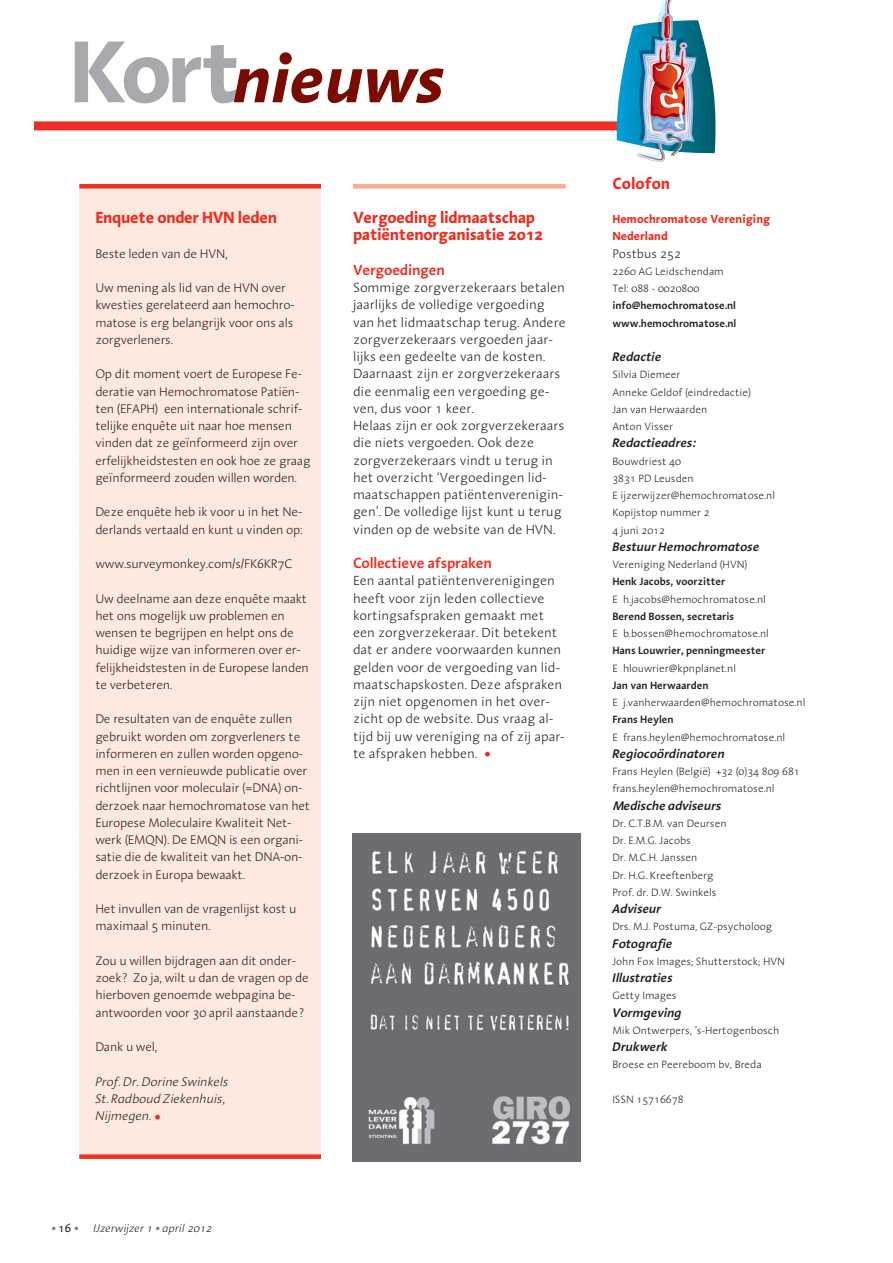
<style>
.page{position:relative;width:893px;height:1263px;background:#fff}
.page>*{position:absolute;margin:0;border:0;box-sizing:border-box;transform-origin:0 0}
.t1{font:italic 700 67.5px "Linotype Aroma";letter-spacing:-.005em;color:#790b00}
.t2{font:700 16.5px/17.2px "Linotype Aroma";letter-spacing:-.02em;color:#ee2e22}
.t3{font:700 16.5px "Linotype Aroma";color:#ee2e22}
.t4{font:600 15px "Linotype Aroma";letter-spacing:-.02em;color:#ee2e22}
.t5{font:300 13.5px/17.2px "Linotype Aroma";letter-spacing:-.005em;color:#231f20}
.t6{font:300 12.75px/17.2px "Linotype Aroma";letter-spacing:-.02em;color:#231f20}
.t7{font:italic 600 12.75px "Linotype Aroma";letter-spacing:-.005em;color:#231f20}
.t8{font:italic 300 12.75px/17.2px "Linotype Aroma";letter-spacing:-.005em;color:#231f20}
.t9{font:700 12px/17.2px "Linotype Aroma";color:#ee2e22}
.t10{font:italic 300 11.25px "Linotype Aroma";color:#231f20}
.t11{font:300 10.8px/17.2px "Linotype Aroma";letter-spacing:-.005em;color:#231f20}
.t12{font:600 10.8px/17.2px "Linotype Aroma";letter-spacing:-.005em;color:#231f20}
.s1{font-style:normal;font-size:90px;color:#a8a9ad}
.s2{font-size:12px}
.s3{font-weight:600;font-style:normal;font-size:16.5px;color:#ee2e22}
.s4{font-weight:700;font-style:normal;font-size:19.5px;color:#808285}
.s5{font-weight:400;font-style:normal;font-size:11.7px}
.s6{font-weight:600;font-size:16.5px;color:#ee2e22}
</style>
<div class="page">
<div style="left:79px;top:189px;width:242px;height:970px;background:#fde9dd"></div>
<div style="left:79px;top:184px;width:242px;height:5px;background:#ee2e22"></div>
<div style="left:353px;top:184px;width:213px;height:5px;background:#f8ad8f"></div>
<div style="left:34px;top:121px;width:605px;height:9px;background:#ee2e22"></div>
<img style="left:617px;top:0;width:98px;height:162px">
<img style="left:353px;top:834px;width:228px;height:328px">
<div style="left:79px;top:1154px;width:242px;height:5px;background:#ee2e22"></div>
<h1 class="t1" style="left:69px;top:34px;width:377px"><span class="s1">Kort</span>nieuws</h1>
<p class="t2" style="left:95px;top:208px;width:183px">Enquete onder HVN leden</p>
<p class="t6" style="left:95px;top:244px;width:134px">Beste leden van de HVN,</p>
<p class="t6" style="left:95px;top:279px;width:201px">Uw mening als lid van de HVN over kwesties gerelateerd aan hemochro&shy;matose is erg belangrijk voor ons als zorgverleners.</p>
<p class="t6" style="left:95px;top:365px;width:217px">Op dit moment voert de Europese Fe&shy;deratie van Hemochromatose Patiën&shy;ten (EFAPH) een internationale schrif&shy;telijke enquête uit naar hoe mensen vinden dat ze geïnformeerd zijn over erfelijkheidstesten en ook hoe ze graag geïnformeerd zouden willen worden.</p>
<p class="t6" style="left:95px;top:503px;width:209px">Deze enquête heb ik voor u in het Ne&shy;derlands vertaald en kunt u vinden op:</p>
<p class="t6" style="left:95px;top:555px;width:199px">www.surveymonkey.com/s/FK6KR7C</p>
<p class="t6" style="left:95px;top:589px;width:215px">Uw deelname aan deze enquête maakt het ons mogelijk uw problemen en wensen te begrijpen en helpt ons de huidige wijze van informeren over er&shy;felijkheidstesten in de Europese landen te verbeteren.</p>
<p class="t6" style="left:95px;top:710px;width:216px">De resultaten van de enquête zullen gebruikt worden om zorgverleners te informeren en zullen worden opgeno&shy;men in een vernieuwde publicatie over richtlijnen voor moleculair (=DNA) on&shy;derzoek naar hemochromatose van het Europese Moleculaire Kwaliteit Net&shy;werk (EMQN). De EMQN is een organi&shy;satie die de kwaliteit van het DNA-on&shy;derzoek in Europa bewaakt.</p>
<p class="t6" style="left:95px;top:900px;width:203px">Het invullen van de vragenlijst kost u maximaal 5 minuten.</p>
<p class="t6" style="left:95px;top:952px;width:215px">Zou u willen bijdragen aan dit onder&shy;zoek? Zo ja, wilt u dan de vragen op de hierboven genoemde webpagina be&shy;antwoorden voor 30 april aanstaande?</p>
<p class="t6" style="left:95px;top:1038px;width:64px">Dank u wel,</p>
<p class="t8" style="left:95px;top:1072px;width:135px">Prof. Dr. Dorine Swinkels<br>St. Radboud Ziekenhuis,<br>Nijmegen<span class="s2">.</span> <span class="s3">•</span></p>
<p class="t10" style="left:51px;top:1221px;width:162px"><span class="s4">.</span> <span class="s5">16</span> <span class="s4">.</span> IJzerwijzer 1 <span class="s4">.</span> april 2012</p>
<p class="t2" style="left:353px;top:208px;width:192px">Vergoeding lidmaatschap patiëntenorganisatie 2012</p>
<p class="t4" style="left:353px;top:260px;width:94px">Vergoedingen</p>
<p class="t5" style="left:353px;top:279px;width:214px">Sommige zorgverzekeraars betalen jaarlijks de volledige vergoeding van het lidmaatschap terug. Andere zorgverzekeraars vergoeden jaar&shy;lijks een gedeelte van de kosten.<br>Daarnaast zijn er zorgverzekeraars die eenmalig een vergoeding ge&shy;ven, dus voor 1 keer.<br>Helaas zijn er ook zorgverzekeraars die niets vergoeden. Ook deze zorgverzekeraars vindt u terug in het overzicht ‘Vergoedingen lid&shy;maatschappen patiëntenverenigin&shy;gen’. De volledige lijst kunt u terug vinden op de website van de HVN.</p>
<p class="t4" style="left:353px;top:553px;width:140px">Collectieve afspraken</p>
<p class="t5" style="left:353px;top:572px;width:213px">Een aantal patiëntenverenigingen heeft voor zijn leden collectieve kortingsafspraken gemaakt met een zorgverzekeraar. Dit betekent dat er andere voorwaarden kunnen gelden voor de vergoeding van lid&shy;maatschapskosten. Deze afspraken zijn niet opgenomen in het over&shy;zicht op de website. Dus vraag al&shy;tijd bij uw vereniging na of zij apar&shy;te afspraken hebben. <span class="s6">•</span></p>
<p class="t3" style="left:612px;top:172px;width:59px">Colofon</p>
<p class="t9" style="left:612px;top:210px;width:160px">Hemochromatose Vereniging<br>Nederland</p>
<p class="t6" style="left:612px;top:244px;width:70px">Postbus 252</p>
<p class="t11" style="left:612px;top:262px;width:113px">2260 AG Leidschendam<br>Tel: 088 - 0020800</p>
<p class="t12" style="left:612px;top:297px;width:126px">info@hemochromatose.nl www.hemochromatose.nl</p>
<p class="t7" style="left:612px;top:348px;width:50px">Redactie</p>
<p class="t11" style="left:612px;top:366px;width:140px">Silvia Diemeer<br>Anneke Geldof (eindredactie)<br>Jan van Herwaarden<br>Anton Visser</p>
<p class="t7" style="left:612px;top:435px;width:85px">Redactieadres:</p>
<p class="t11" style="left:612px;top:452px;width:164px">Bouwdriest 40<br>3831 PD Leusden<br>E ijzerwijzer@hemochromatose.nl<br>Kopijstop nummer 2<br>4 juni 2012</p>
<p class="t7" style="left:612px;top:538px;width:148px">Bestuur Hemochromatose</p>
<p class="t11" style="left:612px;top:556px;width:137px">Vereniging Nederland (HVN)</p>
<p class="t12" style="left:612px;top:573px;width:115px">Henk Jacobs, voorzitter</p>
<p class="t11" style="left:612px;top:590px;width:155px">E h.jacobs@hemochromatose.nl</p>
<p class="t12" style="left:612px;top:607px;width:123px">Berend Bossen, secretaris</p>
<p class="t11" style="left:612px;top:625px;width:158px">E b.bossen@hemochromatose.nl</p>
<p class="t12" style="left:612px;top:642px;width:155px">Hans Louwrier, penningmeester</p>
<p class="t11" style="left:612px;top:659px;width:125px">E hlouwrier@kpnplanet.nl</p>
<p class="t12" style="left:612px;top:676px;width:98px">Jan van Herwaarden</p>
<p class="t11" style="left:612px;top:694px;width:195px">E j.vanherwaarden@hemochromatose.nl</p>
<p class="t12" style="left:612px;top:711px;width:63px">Frans Heylen</p>
<p class="t11" style="left:612px;top:728px;width:174px">E frans.heylen@hemochromatose.nl</p>
<p class="t7" style="left:612px;top:745px;width:114px">Regiocoördinatoren</p>
<p class="t11" style="left:612px;top:763px;width:189px">Frans Heylen (België) +32 (0)34 809 681 frans.heylen@hemochromatose.nl</p>
<p class="t7" style="left:612px;top:797px;width:111px">Medische adviseurs</p>
<p class="t11" style="left:612px;top:814px;width:116px">Dr. C.T.B.M. van Deursen<br>Dr. E.M.G. Jacobs<br>Dr. M.C.H. Janssen<br>Dr. H.G. Kreeftenberg<br>Prof. dr. D.W. Swinkels</p>
<p class="t7" style="left:612px;top:900px;width:50px">Adviseur</p>
<p class="t11" style="left:612px;top:918px;width:161px">Drs. M.J. Postuma, GZ-psycholoog</p>
<p class="t7" style="left:612px;top:935px;width:62px">Fotografie</p>
<p class="t11" style="left:612px;top:952px;width:174px">John Fox Images; Shutterstock; HVN</p>
<p class="t7" style="left:612px;top:969px;width:62px">Illustraties</p>
<p class="t11" style="left:612px;top:987px;width:66px">Getty Images</p>
<p class="t7" style="left:612px;top:1004px;width:71px">Vormgeving</p>
<p class="t11" style="left:612px;top:1021px;width:169px">Mik Ontwerpers, ’s-Hertogenbosch</p>
<p class="t7" style="left:612px;top:1038px;width:57px">Drukwerk</p>
<p class="t11" style="left:612px;top:1056px;width:151px">Broese en Peereboom bv, Breda</p>
<p class="t11" style="left:612px;top:1090px;width:73px">ISSN 15716678</p>
</div>
